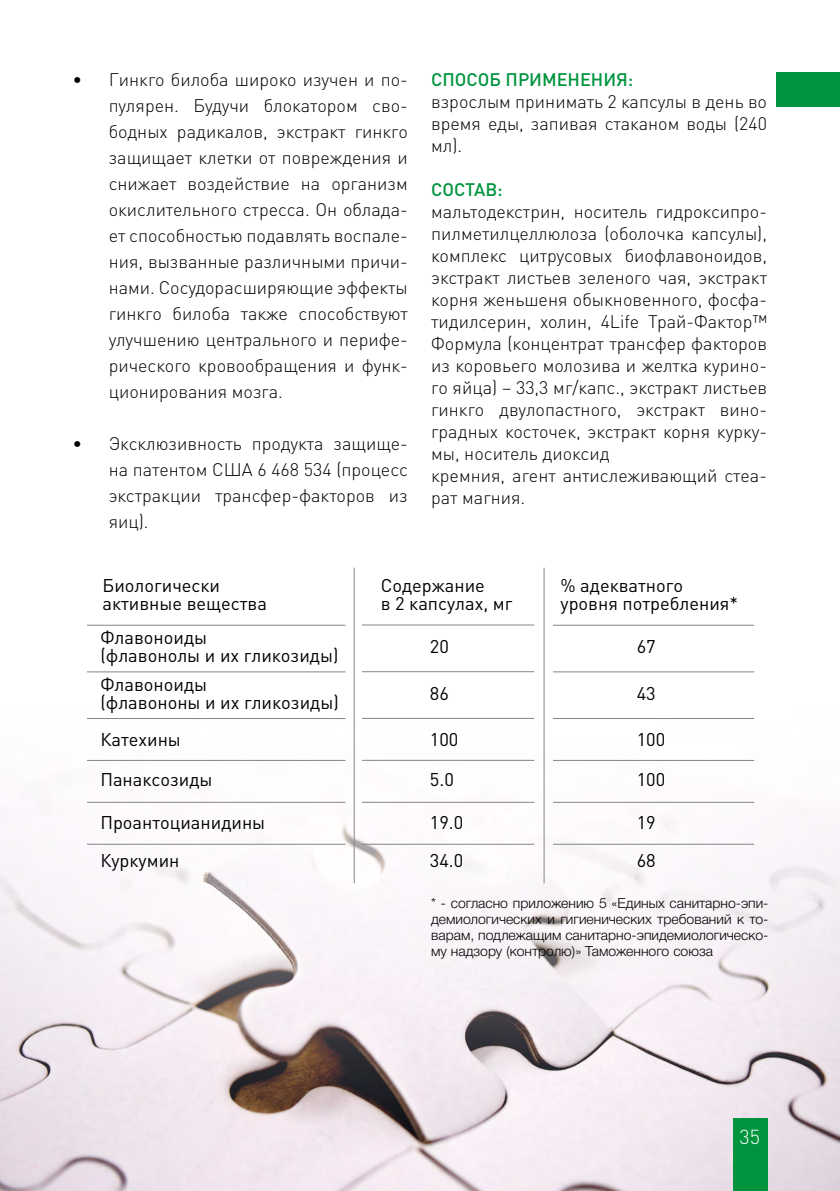
<style>
.page{position:relative;width:840px;height:1191px;background:#fff}
.page>*{position:absolute;margin:0;border:0;box-sizing:border-box;transform-origin:0 0}
.t1{font:300 20px "DIN Pro";color:#fff}
.t2{font:18.2px/18.2px "DIN Pro";color:#000}
.t3{font:300 18px/26px "DIN Pro";color:#000;text-align:justify}
.t4{font:500 18px "DIN Pro";color:#00943f}
.t5{font:300 14px/16px "Helvetica Neue Cyr";color:#000;text-align:justify}
</style>
<div class="page">
<img style="left:0;top:694px;width:839px;height:497px">
<div style="left:776px;top:72px;width:63px;height:34px;background:#00943f"></div>
<div style="left:733px;top:1119px;width:34px;height:72px;background:#00943f"></div>
<hr style="left:87px;top:624px;width:258px;height:2px;background:#878787">
<hr style="left:353px;top:567px;width:1px;height:316px;background:#878787">
<hr style="left:543px;top:567px;width:1px;height:316px;background:#878787">
<hr style="left:362px;top:624px;width:172px;height:1px;background:#878787">
<hr style="left:552px;top:624px;width:201px;height:2px;background:#878787">
<hr style="left:87px;top:671px;width:258px;height:1px;background:#878787">
<hr style="left:362px;top:671px;width:172px;height:1px;background:#878787">
<hr style="left:552px;top:671px;width:201px;height:1px;background:#878787">
<hr style="left:87px;top:718px;width:258px;height:1px;background:#878787">
<hr style="left:362px;top:718px;width:172px;height:1px;background:#878787">
<hr style="left:552px;top:718px;width:201px;height:1px;background:#878787">
<hr style="left:87px;top:760px;width:258px;height:1px;background:#878787">
<hr style="left:362px;top:760px;width:172px;height:1px;background:#878787">
<hr style="left:552px;top:760px;width:201px;height:1px;background:#878787">
<hr style="left:87px;top:802px;width:258px;height:1px;background:#878787">
<hr style="left:362px;top:802px;width:172px;height:1px;background:#878787">
<hr style="left:552px;top:802px;width:201px;height:1px;background:#878787">
<hr style="left:87px;top:843px;width:258px;height:1px;background:#878787">
<hr style="left:362px;top:843px;width:172px;height:1px;background:#878787">
<hr style="left:552px;top:843px;width:201px;height:1px;background:#878787">
<p class="t3" style="left:109px;top:65px;width:300px;text-indent:-36px">• Гинкго билоба широко изучен и по&shy;пулярен. Будучи блокатором сво&shy;бодных радикалов, экстракт гинкго защищает клетки от повреждения и снижает воздействие на организм окислительного стресса. Он облада&shy;ет способностью подавлять воспале&shy;ния, вызванные различными причи&shy;нами. Сосудорасширяющие эффекты гинкго билоба также способствуют улучшению центрального и перифе&shy;рического кровообращения и функ&shy;ционирования мозга.</p>
<p class="t3" style="left:109px;top:429px;width:300px;text-indent:-36px">• Эксклюзивность продукта защище&shy;на патентом США 6 468 534 (процесс экстракции трансфер-факторов из яиц).</p>
<p class="t4" style="left:431px;top:65px;width:204px">СПОСОБ ПРИМЕНЕНИЯ:</p>
<p class="t3" style="left:431px;top:89px;width:337px;line-height:22px">взрослым принимать 2 капсулы в день во время еды, запивая стаканом воды (240 мл).</p>
<p class="t4" style="left:431px;top:175px;width:73px">СОСТАВ:</p>
<p class="t3" style="left:431px;top:199px;width:337px;line-height:22px;text-align:left">мальтодекстрин, носитель гидроксипро&shy;пилметилцеллюлоза (оболочка капсулы), комплекс цитрусовых биофлавоноидов, экстракт листьев зеленого чая, экстракт корня женьшеня обыкновенного, фосфа&shy;тидилсерин, холин, 4Life Трай-Фактор™ Формула (концентрат трансфер факторов из коровьего молозива и желтка курино&shy;го яйца) – 33,3 мг/капс., экстракт листьев гинкго двулопастного, экстракт вино&shy;градных косточек, экстракт корня курку&shy;мы, носитель диоксид<br>кремния, агент антислеживающий стеа&shy;рат магния.</p>
<p class="t2" style="left:102px;top:575px;width:166px">Биологически активные вещества</p>
<p class="t2" style="left:560px;top:575px;width:179px">% адекватного уровня потребления*</p>
<p class="t2" style="left:380px;top:575px;width:133px">Содержание<br>в 2 капсулах, мг</p>
<p class="t2" style="left:100px;top:627px;width:240px">Флавоноиды<br>(флавонолы и их гликозиды)</p>
<p class="t2" style="left:100px;top:675px;width:240px">Флавоноиды<br>(флавононы и их гликозиды)</p>
<p class="t2" style="left:100px;top:729px;width:82px">Катехины</p>
<p class="t2" style="left:100px;top:770px;width:114px">Панаксозиды</p>
<p class="t2" style="left:100px;top:802px;width:166px;line-height:37.8px">Проантоцианидины<br>Куркумин</p>
<p class="t2" style="left:429px;top:636px;width:21px">20</p>
<p class="t2" style="left:429px;top:684px;width:21px">86</p>
<p class="t2" style="left:429px;top:729px;width:30px">100</p>
<p class="t2" style="left:429px;top:770px;width:25px">5.0</p>
<p class="t2" style="left:429px;top:802px;width:35px;line-height:37.8px">19.0<br>34.0</p>
<p class="t2" style="left:636px;top:636px;width:21px">67</p>
<p class="t2" style="left:636px;top:684px;width:21px">43</p>
<p class="t2" style="left:636px;top:729px;width:30px">100</p>
<p class="t2" style="left:636px;top:770px;width:30px">100</p>
<p class="t2" style="left:636px;top:802px;width:21px;line-height:37.8px">19<br>68</p>
<p class="t5" style="left:431px;top:895px;width:338px">* - согласно приложению 5 «Единых санитарно-эпи&shy;демиологических и гигиенических требований к то&shy;варам, подлежащим санитарно-эпидемиологическо&shy;му надзору (контролю)» Таможенного союза</p>
<p class="t1" style="left:739px;top:1121px;width:22px">35</p>
</div>
